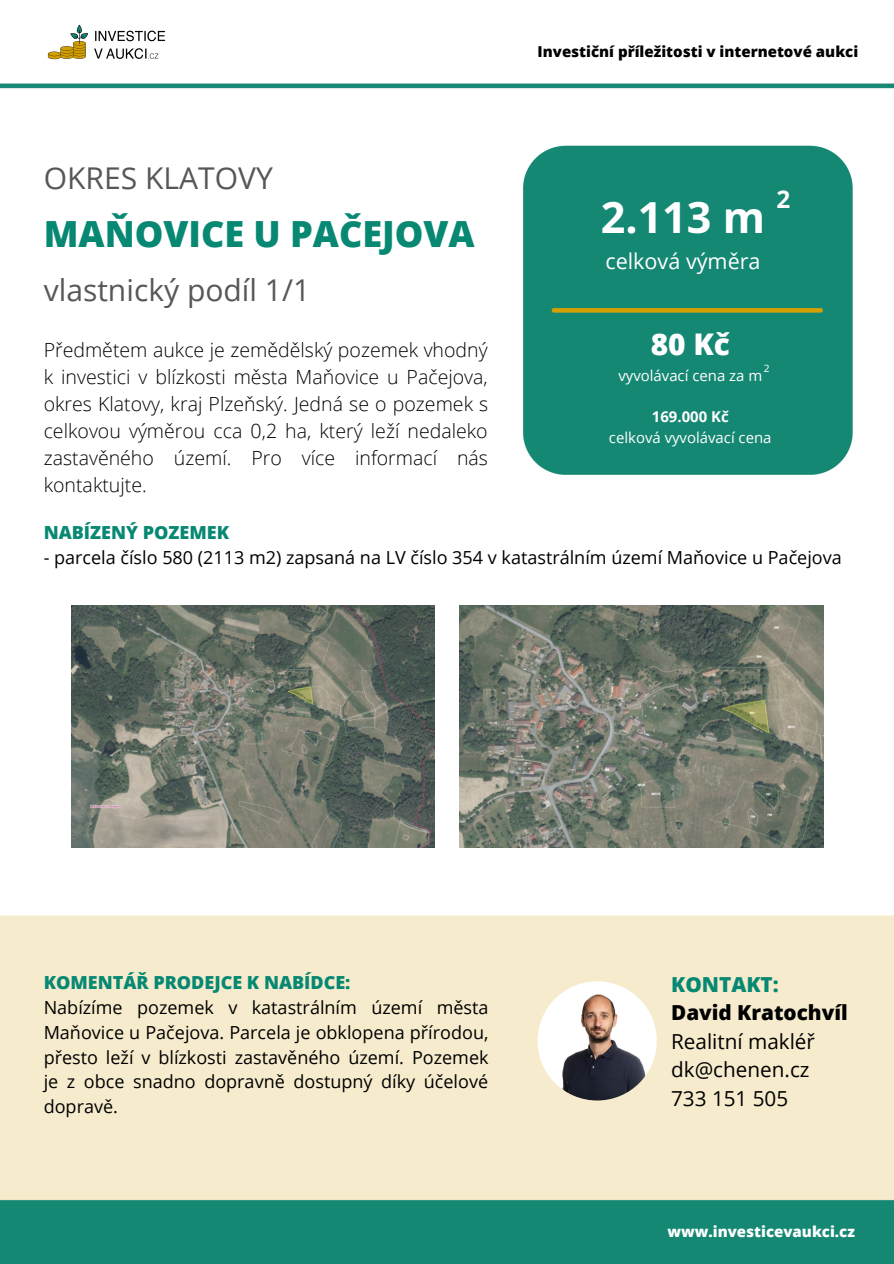
<style>
.page{position:relative;width:894px;height:1264px;background:#fff}
.page>*{position:absolute;margin:0;border:0;box-sizing:border-box;transform-origin:0 0}
.t1{font:700 43.2px "Open Sans Hebrew";color:#fff}
.t2{font:800 36px "Open Sans";color:#068873}
.t3{font:30px "Open Sans";color:#575756}
.t4{font:800 29.85px "Open Sans";color:#fff}
.t5{font:700 24.3px "Open Sans Hebrew";color:#fff}
.t6{font:21.6px "Open Sans";color:#fff}
.t7{font:20.7px "Open Sans";color:#000}
.t8{font:800 20.7px "Open Sans";color:#000}
.t9{font:800 20.7px "Open Sans";color:#068873}
.t10{font:300 19.5px/27px "Open Sans";color:#000;text-align:justify}
.t11{font:18px/24.8px "Open Sans";color:#000;text-align:justify}
.t12{font:800 18px "Open Sans";color:#068873}
.t13{font:800 15px "Open Sans";color:#000}
.t14{font:800 15px "Open Sans";color:#fff}
.t15{font:14.85px "Open Sans";color:#fff}
.t16{font:700 14.85px "Open Sans";color:#fff}
.t17{font:10.2px "Open Sans";color:#fff}
</style>
<div class="page">
<img style="left:0;top:83px;width:893px;height:1180px">
<img style="left:47px;top:24px;width:119px;height:36px">
<img style="left:71px;top:605px;width:364px;height:242px">
<img style="left:459px;top:605px;width:364px;height:242px">
<img style="left:537px;top:981px;width:119px;height:119px;border-radius:50%">
<p class="t3" style="left:44px;top:157px;width:230px">OKRES KLATOVY</p>
<p class="t2" style="left:44px;top:208px;width:432px">MAŇOVICE U PAČEJOVA</p>
<p class="t3" style="left:44px;top:269px;width:268px">vlastnický podíl 1/1</p>
<p class="t10" style="left:44px;top:336px;width:446px">Předmětem aukce je zemědělský pozemek vhodný k investici v blízkosti města Maňovice u Pačejova, okres Klatovy, kraj Plzeňský. Jedná se o pozemek s celkovou výměrou cca 0,2 ha, který leží nedaleko zastavěného území. Pro více informací nás kontaktujte.</p>
<p class="t13" style="left:537px;top:41px;width:322px">Investiční příležitosti v internetové aukci</p>
<p class="t1" style="left:600px;top:186px;width:166px">2.113 m</p>
<p class="t6" style="left:605px;top:246px;width:157px">celková výměra</p>
<p class="t5" style="left:776px;top:182px;width:15px">2</p>
<p class="t4" style="left:650px;top:323px;width:81px">80 Kč</p>
<p class="t15" style="left:618px;top:364px;width:145px">vyvolávací cena za m</p>
<p class="t16" style="left:651px;top:406px;width:78px">169.000 Kč</p>
<p class="t15" style="left:608px;top:427px;width:164px">celková vyvolávací cena</p>
<p class="t17" style="left:763px;top:361px;width:7px">2</p>
<p class="t12" style="left:44px;top:520px;width:187px">NABÍZENÝ POZEMEK</p>
<p class="t11" style="left:44px;top:544px;width:799px">- parcela číslo 580 (2113 m2) zapsaná na LV číslo 354 v katastrálním území Maňovice u Pačejova</p>
<p class="t12" style="left:44px;top:969px;width:308px">KOMENTÁŘ PRODEJCE K NABÍDCE:</p>
<p class="t11" style="left:44px;top:994px;width:446px">Nabízíme pozemek v katastrálním území města Maňovice u Pačejova. Parcela je obklopena přírodou, přesto leží v blízkosti zastavěného území. Pozemek je z obce snadno dopravně dostupný díky účelové dopravě.</p>
<p class="t9" style="left:671px;top:969px;width:109px">KONTAKT:</p>
<p class="t8" style="left:671px;top:998px;width:178px">David Kratochvíl</p>
<p class="t7" style="left:671px;top:1026px;width:145px">Realitní makléř</p>
<p class="t7" style="left:671px;top:1055px;width:140px">dk@chenen.cz</p>
<p class="t7" style="left:671px;top:1083px;width:119px">733 151 505</p>
<p class="t14" style="left:667px;top:1221px;width:189px">www.investicevaukci.cz</p>
</div>
